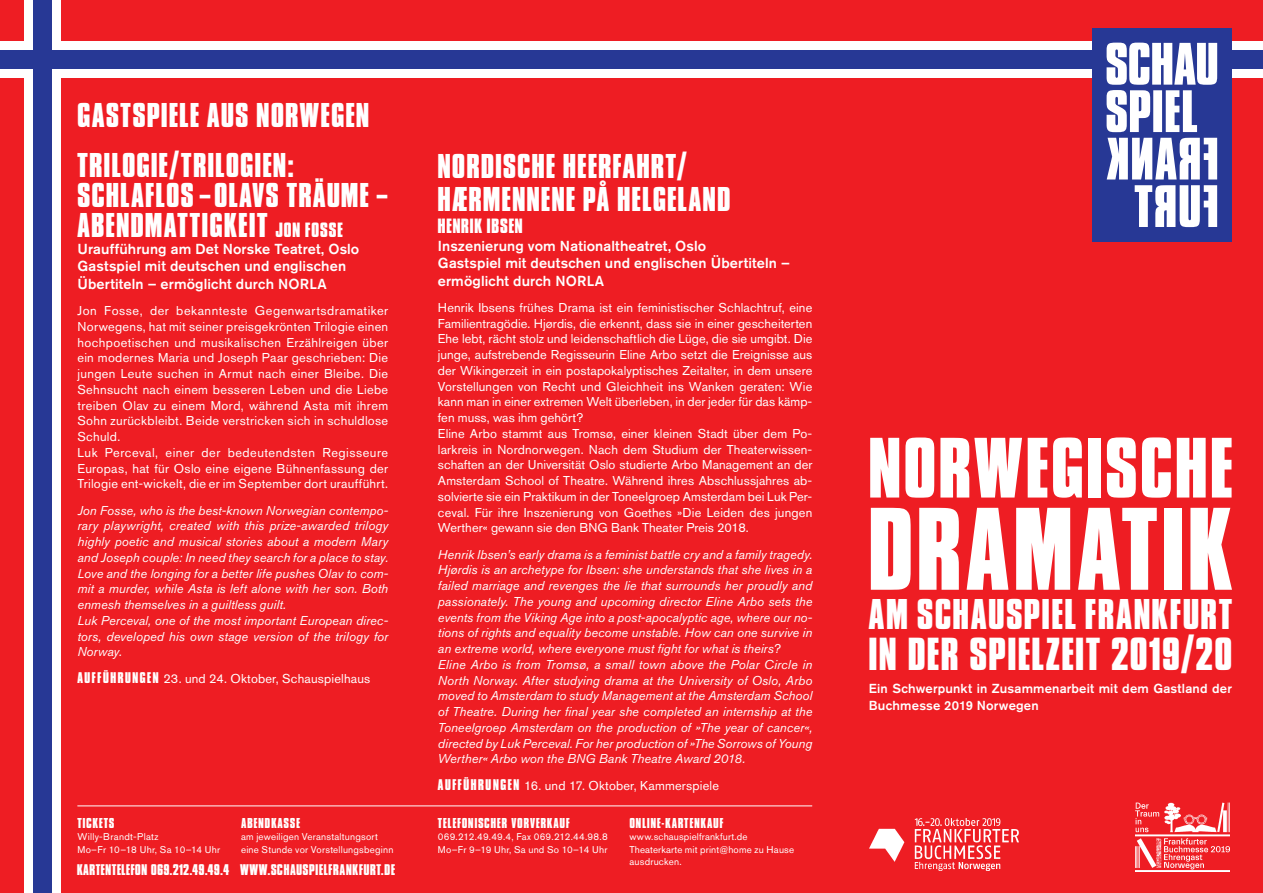
<style>
.page{position:relative;width:1263px;height:893px;background:#ee1d23}
.page>*{position:absolute;margin:0;border:0;box-sizing:border-box;transform-origin:0 0}
.t1{font:700 102.3px "Compacta SH";letter-spacing:.055em;color:#fff}
.t2{font:700 74.55px "Compacta SH";letter-spacing:.045em;color:#fff}
.Headlines_Basis{font:700 40.35px "Compacta SH";letter-spacing:.05em;color:#fff}
.Headlines_Basis-2{font:700 37.5px "Compacta SH";letter-spacing:.055em;color:#fff}
.t3{font:700 30px/30px "Compacta SH";letter-spacing:.055em;color:#fff}
.t4{font:700 18px "Compacta SH";letter-spacing:.05em;color:#fff}
.Subhead_Stück{font:16.2px "Compacta Bold Plain";letter-spacing:.015em;color:#fff}
.Headline_Service{font:15px "Compacta Bold Plain";letter-spacing:.035em;color:#fff}
.t5{font:500 14.4px/17.4px "Akzidenz Grotesk BE";letter-spacing:.01em;color:#fff}
.Fließtext{font:500 12.9px/17.2px "Akzidenz Grotesk BE";letter-spacing:.015em;color:#fff}
.Fließtext-2{font:12.75px/15.8px "Akzidenz Grotesk BE";letter-spacing:.015em;color:#fff;text-align:justify}
.Fließtext-3{font:italic 12.75px/15.8px "Akzidenz Grotesk BE";color:#fff;text-align:justify}
.Fließtext-4{font:9.75px/12.5px "Akzidenz Grotesk BE";letter-spacing:.02em;color:#fff}
.Subhead_Stück-2{font:9.75px "Akzidenz Grotesk BE";letter-spacing:.03em;color:#fff}
.s1{font-size:18px}
.s2{font-family:"Compacta SH";font-weight:700;font-size:13.5px}
</style>
<div class="page">
<div style="left:24px;top:0;width:36px;height:893px;background:#fff"></div>
<div style="left:0;top:41px;width:1263px;height:36px;background:#fff"></div>
<div style="left:33px;top:0;width:19px;height:893px;background:#273895"></div>
<div style="left:0;top:50px;width:1263px;height:19px;background:#273895"></div>
<div style="left:1092px;top:28px;width:140px;height:214px;background:#273895"></div>
<svg style="left:1106px;top:43px;width:111px;height:184px"></svg>
<hr style="left:77px;top:805px;width:735px;height:1px;background:#fff">
<img style="left:870px;top:819px;width:148px;height:51px">
<img style="left:1135px;top:802px;width:94px;height:69px">
<p class="t3" style="left:77px;top:100px;width:293px">GASTSPIELE AUS NORWEGEN</p>
<p class="t3" style="left:77px;top:150px;width:312px">TRILOGIE/TRILOGIEN:<br>SCHLAFLOS – OLAVS TRÄUME –<br>ABENDMATTIGKEIT <span class="s1">JON FOSSE</span></p>
<p class="t5" style="left:77px;top:240px;width:283px">Uraufführung am Det Norske Teatret, Oslo</p>
<p class="t5" style="left:77px;top:257px;width:270px">Gastspiel mit deutschen und englischen<br>Übertiteln – ermöglicht durch NORLA</p>
<p class="Fließtext-2" style="left:77px;top:303px;width:312px">Jon Fosse, der bekannteste Gegenwartsdramatiker Norwegens, hat mit seiner preisgekrönten Trilogie einen hochpoetischen und musikalischen Erzählreigen über ein modernes Maria und Joseph Paar geschrieben: Die jungen Leute suchen in Armut nach einer Bleibe. Die Sehnsucht nach einem besseren Leben und die Liebe treiben Olav zu einem Mord, während Asta mit ihrem Sohn zurückbleibt. Beide verstricken sich in schuldlose Schuld.</p>
<p class="Fließtext-2" style="left:77px;top:444px;width:312px">Luk Perceval, einer der bedeutendsten Regisseure Europas, hat für Oslo eine eigene Bühnenfassung der Trilogie ent-wickelt, die er im September dort uraufführt.</p>
<p class="Fließtext-3" style="left:77px;top:502px;width:312px">Jon Fosse, who is the best-known Norwegian contempo&shy;rary playwright, created with this prize-awarded trilogy highly poetic and musical stories about a modern Mary and Joseph couple: In need they search for a place to stay.<br>Love and the longing for a better life pushes Olav to com&shy;mit a murder, while Asta is left alone with her son. Both enmesh themselves in a guiltless guilt.</p>
<p class="Fließtext-3" style="left:77px;top:612px;width:312px">Luk Perceval, one of the most important European direc&shy;tors, developed his own stage version of the trilogy for Norway.</p>
<p class="Fließtext-2" style="left:77px;top:671px;width:294px"><span class="s2">AUFFÜHRUNGEN</span> 23. und 24. Oktober, Schauspielhaus</p>
<p class="Headline_Service" style="left:241px;top:814px;width:61px">ABENDKASSE</p>
<p class="Fließtext-4" style="left:241px;top:830px;width:154px">am jeweiligen Veranstaltungsort eine Stunde vor Vorstellungsbeginn</p>
<p class="Subhead_Stück" style="left:77px;top:860px;width:320px">KARTENTELEFON 069.212.49.49.4 WWW.SCHAUSPIELFRANKFURT.DE</p>
<p class="Headline_Service" style="left:77px;top:814px;width:39px">TICKETS</p>
<p class="Subhead_Stück-2" style="left:77px;top:831px;width:83px">Willy-Brandt-Platz</p>
<p class="Subhead_Stück-2" style="left:77px;top:843px;width:144px">Mo–Fr 10–18 Uhr, Sa 10–14 Uhr</p>
<p class="t3" style="left:438px;top:151px;width:250px">NORDISCHE HEERFAHRT/</p>
<p class="t3" style="left:438px;top:184px;width:294px">HÆRMENNENE PÅ HELGELAND</p>
<p class="t4" style="left:438px;top:215px;width:86px">HENRIK IBSEN</p>
<p class="t5" style="left:438px;top:237px;width:270px">Inszenierung vom Nationaltheatret, Oslo</p>
<p class="t5" style="left:438px;top:254px;width:353px">Gastspiel mit deutschen und englischen Übertiteln – ermöglicht durch NORLA</p>
<p class="Fließtext-2" style="left:438px;top:299px;width:376px">Henrik Ibsens frühes Drama ist ein feministischer Schlachtruf, eine Familientragödie. Hjørdis, die erkennt, dass sie in einer gescheiterten Ehe lebt, rächt stolz und leidenschaftlich die Lüge, die sie umgibt. Die junge, aufstrebende Regisseurin Eline Arbo setzt die Ereignisse aus der Wikingerzeit in ein postapokalyptisches Zeitalter, in dem unsere Vorstellungen von Recht und Gleichheit ins Wanken geraten: Wie kann man in einer extremen Welt überleben, in der jeder für das kämp&shy;fen muss, was ihm gehört?</p>
<p class="Fließtext-2" style="left:438px;top:425px;width:376px">Eline Arbo stammt aus Tromsø, einer kleinen Stadt über dem Po&shy;larkreis in Nordnorwegen. Nach dem Studium der Theaterwissen&shy;schaften an der Universität Oslo studierte Arbo Management an der Amsterdam School of Theatre. Während ihres Abschlussjahres ab&shy;solvierte sie ein Praktikum in der Toneelgroep Amsterdam bei Luk Per&shy;ceval. Für ihre Inszenierung von Goethes »Die Leiden des jungen Werther« gewann sie den BNG Bank Theater Preis 2018.</p>
<p class="Fließtext-3" style="left:438px;top:546px;width:376px">Henrik Ibsen’s early drama is a feminist battle cry and a family tragedy.<br>Hjørdis is an archetype for Ibsen: she understands that she lives in a failed marriage and revenges the lie that surrounds her proudly and passionately. The young and upcoming director Eline Arbo sets the events from the Viking Age into a post-apocalyptic age, where our no&shy;tions of rights and equality become unstable. How can one survive in an extreme world, where everyone must fight for what is theirs?</p>
<p class="Fließtext-3" style="left:438px;top:656px;width:376px">Eline Arbo is from Tromsø, a small town above the Polar Circle in North Norway. After studying drama at the University of Oslo, Arbo moved to Amsterdam to study Management at the Amsterdam School of Theatre. During her final year she completed an internship at the Toneelgroep Amsterdam on the production of »The year of cancer«, directed by Luk Perceval. For her production of »The Sorrows of Young Werther« Arbo won the BNG Bank Theatre Award 2018.</p>
<p class="Fließtext-2" style="left:438px;top:778px;width:283px"><span class="s2">AUFFÜHRUNGEN</span> 16. und 17. Oktober, Kammerspiele</p>
<p class="Headline_Service" style="left:438px;top:814px;width:133px">TELEFONISCHER VORVERKAUF</p>
<p class="Fließtext-4" style="left:438px;top:830px;width:171px">069.212.49.49.4, Fax 069.212.44.98.8</p>
<p class="Fließtext-4" style="left:438px;top:843px;width:171px">Mo–Fr 9–19 Uhr, Sa und So 10–14 Uhr</p>
<p class="Headline_Service" style="left:629px;top:814px;width:95px">ONLINE-KARTENKAUF</p>
<p class="Fließtext-4" style="left:629px;top:830px;width:166px">www.schauspielfrankfurt.de<br>Theaterkarte mit print@home zu Hause ausdrucken.</p>
<p class="t2" style="left:869px;top:421px;width:365px">NORWEGISCHE</p>
<p class="t1" style="left:869px;top:485px;width:365px">DRAMATIK</p>
<p class="Headlines_Basis-2" style="left:869px;top:590px;width:365px">AM SCHAUSPIEL FRANKFURT</p>
<p class="Headlines_Basis" style="left:869px;top:629px;width:365px">IN DER SPIELZEIT 2019/20</p>
<p class="Fließtext" style="left:869px;top:679px;width:365px">Ein Schwerpunkt in Zusammenarbeit mit dem Gastland der<br>Buchmesse 2019 Norwegen</p>
</div>
